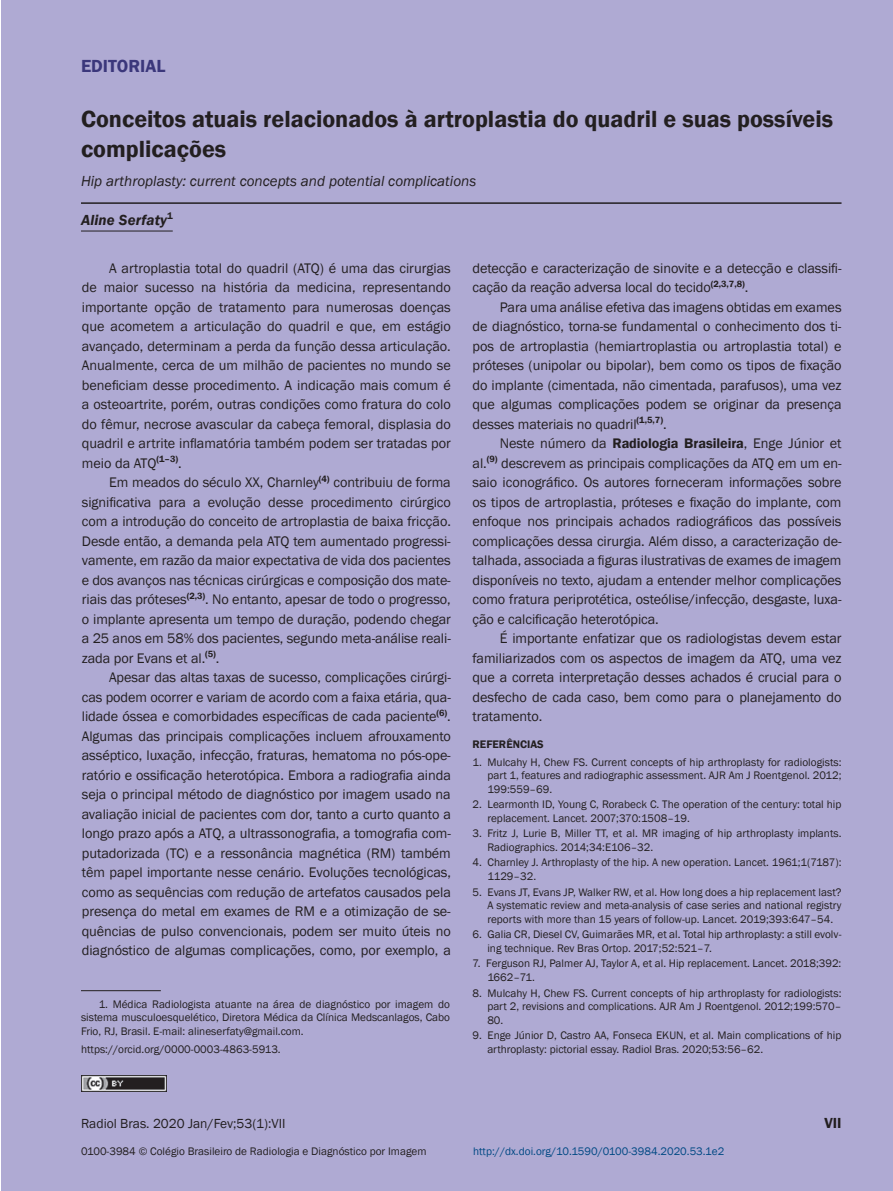
<style>
.page{position:relative;width:893px;height:1191px;background:#fff}
.page>*{position:absolute;margin:0;border:0;box-sizing:border-box;transform-origin:0 0}
.t1{font:600 24px/30px "Franklin Gothic";color:#231f20}
.t2{font:600 18px "Franklin Gothic";color:#3b377b}
.t3{font:italic 15px "Franklin Gothic";color:#231f20}
.t4{font:italic 600 15px "Franklin Gothic";letter-spacing:.01em;color:#231f20}
.t5{font:600 15px "Franklin Gothic";color:#231f20}
.t6{font:14.25px/19.5px "Franklin Gothic";letter-spacing:-.005em;color:#231f20;text-align:justify}
.t7{font:13.5px "Franklin Gothic";color:#231f20}
.t8{font:11.25px/13.5px "Franklin Gothic";color:#231f20}
.t9{font:11.25px "Franklin Gothic";color:#014984}
.t10{font:600 11.25px "Franklin Gothic";color:#231f20}
.s1{font-weight:600}
</style>
<div class="page">
<div style="left:1px;top:0;width:892px;height:1191px;background:#afaad3"></div>
<hr style="left:81px;top:231px;width:92px;height:1px;background:#231f20">
<hr style="left:81px;top:990px;width:80px;height:1px;background:#231f20">
<hr style="left:81px;top:202px;width:760px;height:2px;background:#231f20">
<img style="left:82px;top:1075px;width:85px;height:16px">
<p class="t2" style="left:81px;top:55px;width:86px">EDITORIAL</p>
<h1 class="t1" style="left:81px;top:105px;width:753px">Conceitos atuais relacionados à artroplastia do quadril e suas possíveis complicações</h1>
<p class="t3" style="left:81px;top:172px;width:397px">Hip arthroplasty: current concepts and potential complications</p>
<p class="t4" style="left:81px;top:211px;width:93px">Aline Serfaty<sup>1</sup></p>
<p class="t6" style="left:82px;top:258px;width:371px;text-indent:27px">A artroplastia total do quadril (ATQ) é uma das cirurgias de maior sucesso na história da medicina, representando importante opção de tratamento para numerosas doenças que acometem a articulação do quadril e que, em estágio avançado, determinam a perda da função dessa articulação.<br>Anualmente, cerca de um milhão de pacientes no mundo se beneficiam desse procedimento. A indicação mais comum é a osteoartrite, porém, outras condições como fratura do colo do fêmur, necrose avascular da cabeça femoral, displasia do quadril e artrite inflamatória também podem ser tratadas por meio da ATQ<sup>(1–3)</sup>.</p>
<p class="t6" style="left:82px;top:473px;width:371px;text-indent:27px">Em meados do século XX, Charnley<sup>(4)</sup> contribuiu de forma significativa para a evolução desse procedimento cirúrgico com a introdução do conceito de artroplastia de baixa fricção.<br>Desde então, a demanda pela ATQ tem aumentado progressi&shy;vamente, em razão da maior expectativa de vida dos pacientes e dos avanços nas técnicas cirúrgicas e composição dos mate&shy;riais das próteses<sup>(2,3)</sup>. No entanto, apesar de todo o progresso, o implante apresenta um tempo de duração, podendo chegar a 25 anos em 58% dos pacientes, segundo meta-análise reali&shy;zada por Evans et al.<sup>(5)</sup>.</p>
<p class="t6" style="left:82px;top:668px;width:371px;text-indent:27px">Apesar das altas taxas de sucesso, complicações cirúrgi&shy;cas podem ocorrer e variam de acordo com a faixa etária, qua&shy;lidade óssea e comorbidades específicas de cada paciente<sup>(6)</sup>.<br>Algumas das principais complicações incluem afrouxamento asséptico, luxação, infecção, fraturas, hematoma no pós-ope&shy;ratório e ossificação heterotópica. Embora a radiografia ainda seja o principal método de diagnóstico por imagem usado na avaliação inicial de pacientes com dor, tanto a curto quanto a longo prazo após a ATQ, a ultrassonografia, a tomografia com&shy;putadorizada (TC) e a ressonância magnética (RM) também têm papel importante nesse cenário. Evoluções tecnológicas, como as sequências com redução de artefatos causados pela presença do metal em exames de RM e a otimização de se&shy;quências de pulso convencionais, podem ser muito úteis no diagnóstico de algumas complicações, como, por exemplo, a</p>
<p class="t8" style="left:81px;top:997px;width:370px;text-align:justify;text-indent:18px">1. Médica Radiologista atuante na área de diagnóstico por imagem do sistema musculoesquelético, Diretora Médica da Clínica Medscanlagos, Cabo Frio, RJ, Brasil. E-mail: alineserfaty@gmail.com.</p>
<p class="t8" style="left:81px;top:1042px;width:201px">https://orcid.org/0000-0003-4863-5913.</p>
<p class="t6" style="left:472px;top:258px;width:370px">detecção e caracterização de sinovite e a detecção e classifi&shy;cação da reação adversa local do tecido<sup>(2,3,7,8)</sup>.</p>
<p class="t6" style="left:472px;top:298px;width:371px;text-indent:27px">Para uma análise efetiva das imagens obtidas em exames de diagnóstico, torna-se fundamental o conhecimento dos ti&shy;pos de artroplastia (hemiartroplastia ou artroplastia total) e próteses (unipolar ou bipolar), bem como os tipos de fixação do implante (cimentada, não cimentada, parafusos), uma vez que algumas complicações podem se originar da presença desses materiais no quadril<sup>(1,5,7)</sup>.</p>
<p class="t6" style="left:472px;top:434px;width:371px;text-indent:27px">Neste número da <span class="s1">Radiologia Brasileira</span>, Enge Júnior et al.<sup>(9)</sup> descrevem as principais complicações da ATQ em um en&shy;saio iconográfico. Os autores forneceram informações sobre os tipos de artroplastia, próteses e fixação do implante, com enfoque nos principais achados radiográficos das possíveis complicações dessa cirurgia. Além disso, a caracterização de&shy;talhada, associada a figuras ilustrativas de exames de imagem disponíveis no texto, ajudam a entender melhor complicações como fratura periprotética, osteólise/infecção, desgaste, luxa&shy;ção e calcificação heterotópica.</p>
<p class="t6" style="left:472px;top:629px;width:371px;text-indent:27px">É importante enfatizar que os radiologistas devem estar familiarizados com os aspectos de imagem da ATQ, uma vez que a correta interpretação desses achados é crucial para o desfecho de cada caso, bem como para o planejamento do tratamento.</p>
<p class="t10" style="left:472px;top:737px;width:73px">REFERÊNCIAS</p>
<p class="t8" style="left:487px;top:755px;width:356px;text-align:justify;text-indent:-15px">1. Mulcahy H, Chew FS. Current concepts of hip arthroplasty for radiologists: part 1, features and radiographic assessment. AJR Am J Roentgenol. 2012; 199:559–69.</p>
<p class="t8" style="left:487px;top:798px;width:356px;text-indent:-15px">2. Learmonth ID, Young C, Rorabeck C. The operation of the century: total hip replacement. Lancet. 2007;370:1508–19.</p>
<p class="t8" style="left:487px;top:827px;width:356px;text-indent:-15px">3. Fritz J, Lurie B, Miller TT, et al. MR imaging of hip arthroplasty implants.<br>Radiographics. 2014;34:E106–32.</p>
<p class="t8" style="left:487px;top:856px;width:356px;text-indent:-15px">4. Charnley J. Arthroplasty of the hip. A new operation. Lancet. 1961;1(7187):<br>1129–32.</p>
<p class="t8" style="left:487px;top:885px;width:356px;text-align:justify;text-indent:-15px">5. Evans JT, Evans JP, Walker RW, et al. How long does a hip replacement last?<br>A systematic review and meta-analysis of case series and national registry reports with more than 15 years of follow-up. Lancet. 2019;393:647–54.</p>
<p class="t8" style="left:487px;top:928px;width:356px;text-indent:-15px">6. Galia CR, Diesel CV, Guimarães MR, et al. Total hip arthroplasty: a still evolv&shy;ing technique. Rev Bras Ortop. 2017;52:521–7.</p>
<p class="t8" style="left:487px;top:957px;width:356px;text-indent:-15px">7. Ferguson RJ, Palmer AJ, Taylor A, et al. Hip replacement. Lancet. 2018;392:<br>1662–71.</p>
<p class="t8" style="left:487px;top:986px;width:356px;text-align:justify;text-indent:-15px">8. Mulcahy H, Chew FS. Current concepts of hip arthroplasty for radiologists: part 2, revisions and complications. AJR Am J Roentgenol. 2012;199:570– 80.</p>
<p class="t8" style="left:487px;top:1029px;width:356px;text-indent:-15px">9. Enge Júnior D, Castro AA, Fonseca EKUN, et al. Main complications of hip arthroplasty: pictorial essay. Radiol Bras. 2020;53:56–62.</p>
<p class="t7" style="left:81px;top:1114px;width:206px">Radiol Bras. 2020 Jan/Fev;53(1):VII</p>
<p class="t5" style="left:824px;top:1113px;width:19px">VII</p>
<p class="t8" style="left:81px;top:1145px;width:347px">0100-3984 © Colégio Brasileiro de Radiologia e Diagnóstico por Imagem</p>
<p class="t9" style="left:473px;top:1144px;width:253px">http://dx.doi.org/10.1590/0100-3984.2020.53.1e2</p>
</div>
